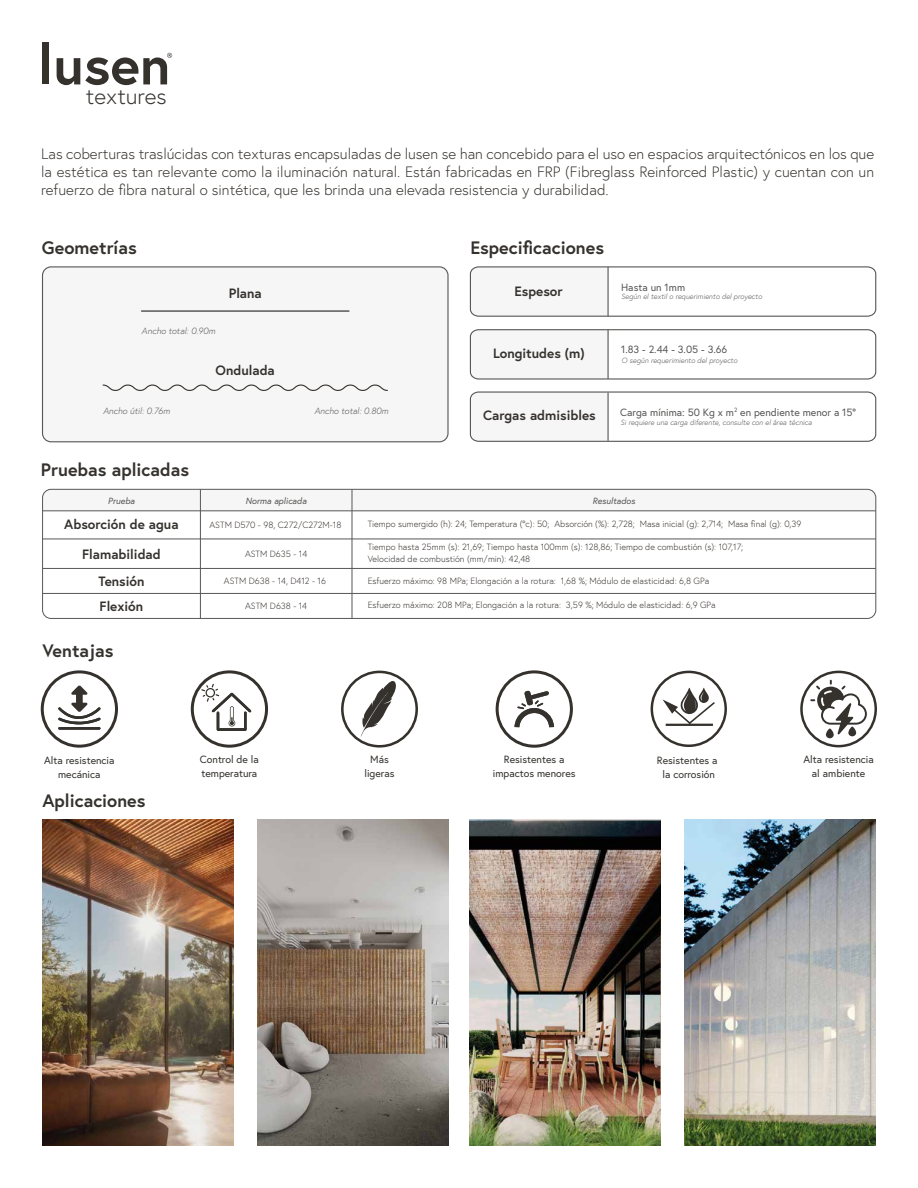
<style>
.page{position:relative;width:918px;height:1188px;background:#fff}
.page>*{position:absolute;margin:0;border:0;box-sizing:border-box;transform-origin:0 0}
.t1{font:300 22.65px "Europa";color:#36322f}
.t2{font:700 18px "Europa";color:#35322e}
.t3{font:300 15px/18px "Europa";color:#35322e;text-align:justify}
.t4{font:700 13.5px "Europa";color:#35322e}
.t5{font:10.5px/13.5px "Europa";color:#35322e;text-align:center}
.t6{font:10.5px "Europa";color:#575756}
.t7{font:300 9px/12px "Europa";color:#35322e}
.t8{font:italic 300 9px "Europa";color:#575756}
.t9{font:italic 9px "Europa";color:#575756}
.t10{font:italic 300 7.5px "Europa";color:#575756}
</style>
<div class="page">
<img style="left:257px;top:820px;width:191px;height:325px">
<svg style="left:469px;top:391px;width:408px;height:51px"></svg>
<svg style="left:469px;top:329px;width:408px;height:51px"></svg>
<svg style="left:469px;top:266px;width:408px;height:51px"></svg>
<hr style="left:608px;top:267px;width:1px;height:49px;background:#575756">
<img style="left:470px;top:820px;width:191px;height:325px">
<img style="left:684px;top:820px;width:191px;height:325px">
<div style="left:43px;top:43px;width:6px;height:41px;background:#35322e"></div>
<svg style="left:57px;top:53px;width:115px;height:32px"></svg>
<div style="left:43px;top:267px;width:405px;height:175px;background:#f6f6f6;border-radius:9px"></div>
<div style="left:42px;top:266px;width:407px;height:176px;border:1px solid #575756;border-radius:9px"></div>
<img style="left:43px;top:820px;width:191px;height:325px">
<hr style="left:142px;top:310px;width:207px;height:2px;background:#575756">
<div style="left:496px;top:670px;width:77px;height:78px;border:3px solid #35322e;border-radius:50%"></div>
<svg style="left:514px;top:691px;width:40px;height:36px"></svg>
<svg style="left:810px;top:680px;width:57px;height:58px"></svg>
<div style="left:800px;top:671px;width:77px;height:76px;border:3px solid #35322e;border-radius:50%"></div>
<div style="left:191px;top:670px;width:77px;height:78px;border:3px solid #35322e;border-radius:50%"></div>
<svg style="left:201px;top:684px;width:51px;height:47px"></svg>
<svg style="left:42px;top:489px;width:835px;height:130px"></svg>
<hr style="left:43px;top:510px;width:833px;height:1px;background:#575756">
<hr style="left:43px;top:539px;width:833px;height:1px;background:#575756">
<hr style="left:43px;top:568px;width:833px;height:1px;background:#575756">
<hr style="left:42px;top:593px;width:834px;height:1px;background:#575756">
<hr style="left:200px;top:489px;width:1px;height:129px;background:#575756">
<hr style="left:352px;top:489px;width:1px;height:129px;background:#575756">
<svg style="left:102px;top:384px;width:286px;height:7px"></svg>
<div style="left:341px;top:671px;width:77px;height:77px;border:3px solid #35322e;border-radius:50%"></div>
<svg style="left:360px;top:679px;width:36px;height:58px"></svg>
<svg style="left:58px;top:685px;width:43px;height:45px"></svg>
<div style="left:41px;top:670px;width:77px;height:78px;border:3px solid #35322e;border-radius:50%"></div>
<svg style="left:663px;top:688px;width:52px;height:38px"></svg>
<div style="left:651px;top:671px;width:76px;height:76px;border:3px solid #35322e;border-radius:50%"></div>
<h1 class="t1" style="left:86px;top:82px;width:82px">textures</h1>
<p class="t3" style="left:41px;top:144px;width:835px">Las coberturas traslúcidas con texturas encapsuladas de lusen se han concebido para el uso en espacios arquitectónicos en los que la estética es tan relevante como la iluminación natural. Están fabricadas en FRP (Fibreglass Reinforced Plastic) y cuentan con un refuerzo de fibra natural o sintética, que les brinda una elevada resistencia y durabilidad.</p>
<h2 class="t2" style="left:42px;top:235px;width:96px">Geometrías</h2>
<h2 class="t2" style="left:470px;top:235px;width:135px">Especificaciones</h2>
<p class="t8" style="left:142px;top:325px;width:75px">Ancho total: 0.90m</p>
<h3 class="t4" style="left:229px;top:284px;width:35px">Plana</h3>
<h3 class="t4" style="left:216px;top:361px;width:61px">Ondulada</h3>
<p class="t8" style="left:103px;top:405px;width:69px">Ancho útil: 0.76m</p>
<p class="t8" style="left:314px;top:405px;width:76px">Ancho total: 0.80m</p>
<h2 class="t2" style="left:41px;top:458px;width:150px">Pruebas aplicadas</h2>
<h3 class="t4" style="left:515px;top:282px;width:50px">Espesor</h3>
<p class="t6" style="left:621px;top:281px;width:66px">Hasta un 1mm</p>
<p class="t10" style="left:621px;top:292px;width:142px">Según el textil o requerimiento del proyecto</p>
<h3 class="t4" style="left:493px;top:344px;width:93px">Longitudes (m)</h3>
<p class="t6" style="left:621px;top:343px;width:107px">1.83 - 2.44 - 3.05 - 3.66</p>
<p class="t10" style="left:622px;top:355px;width:117px">O según requerimiento del proyecto</p>
<h3 class="t4" style="left:483px;top:406px;width:114px">Cargas admisibles</h3>
<p class="t6" style="left:620px;top:405px;width:237px">Carga mínima: 50 Kg x m<sup>2</sup> en pendiente menor a 15°</p>
<p class="t10" style="left:621px;top:418px;width:193px">Si requiere una carga diferente, consulte con el área técnica</p>
<p class="t9" style="left:108px;top:495px;width:28px">Prueba</p>
<p class="t9" style="left:246px;top:495px;width:63px">Norma aplicada</p>
<p class="t9" style="left:592px;top:495px;width:44px">Resultados</p>
<p class="t7" style="left:368px;top:541px;width:377px">Tiempo hasta 25mm (s): 21,69; Tiempo hasta 100mm (s): 128,86; Tiempo de combustión (s): 107,17;<br>Velocidad de combustión (mm/min): 42,48</p>
<p class="t7" style="left:368px;top:574px;width:343px">Esfuerzo máximo: 98 MPa; Elongación a la rotura: 1,68 %; Módulo de elasticidad: 6,8 GPa</p>
<p class="t7" style="left:368px;top:599px;width:350px">Esfuerzo máximo: 208 MPa; Elongación a la rotura: 3,59 %; Módulo de elasticidad: 6,9 GPa</p>
<h3 class="t4" style="left:64px;top:515px;width:116px">Absorción de agua</h3>
<h3 class="t4" style="left:82px;top:545px;width:80px">Flamabilidad</h3>
<p class="t7" style="left:210px;top:518px;width:133px">ASTM D570 - 98, C272/C272M-18</p>
<p class="t7" style="left:368px;top:518px;width:435px">Tiempo sumergido (h): 24; Temperatura (°c): 50; Absorción (%): 2,728; Masa inicial (g): 2,714; Masa final (g): 0,39</p>
<p class="t7" style="left:245px;top:548px;width:64px">ASTM D635 - 14</p>
<h3 class="t4" style="left:98px;top:573px;width:48px">Tensión</h3>
<p class="t7" style="left:224px;top:575px;width:103px">ASTM D638 - 14, D412 - 16</p>
<p class="t7" style="left:245px;top:600px;width:64px">ASTM D638 - 14</p>
<h3 class="t4" style="left:100px;top:597px;width:45px">Flexión</h3>
<h2 class="t2" style="left:43px;top:639px;width:73px">Ventajas</h2>
<p class="t5" style="left:200px;top:753px;width:61px;text-align:left">Control de la temperatura</p>
<p class="t5" style="left:493px;top:753px;width:84px">Resistentes a impactos menores</p>
<p class="t5" style="left:803px;top:753px;width:72px">Alta resistencia al ambiente</p>
<p class="t5" style="left:365px;top:753px;width:32px">Más ligeras</p>
<p class="t5" style="left:44px;top:754px;width:72px">Alta resistencia mecánica</p>
<p class="t5" style="left:657px;top:754px;width:62px">Resistentes a la corrosión</p>
<h2 class="t2" style="left:42px;top:789px;width:105px">Aplicaciones</h2>
</div>
